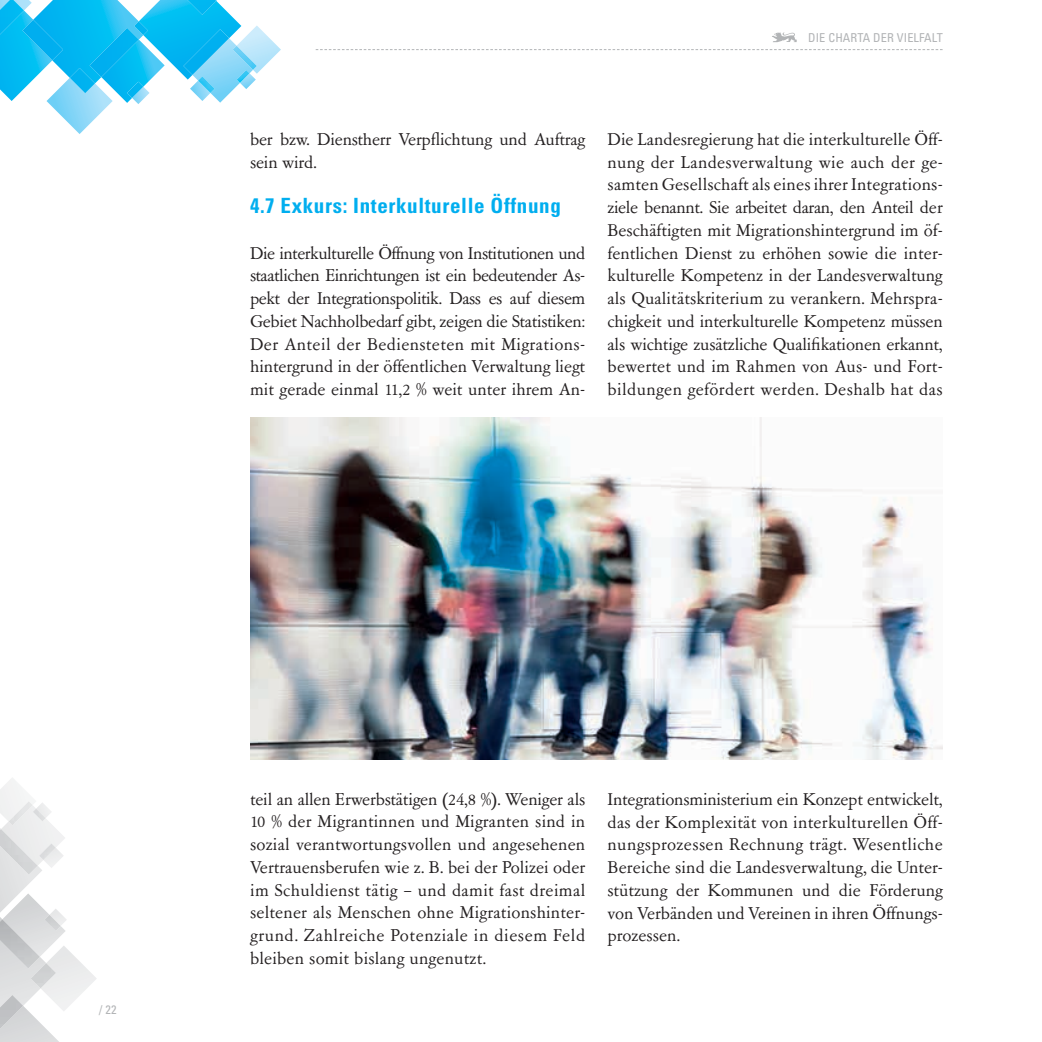
<style>
.page{position:relative;width:1042px;height:1042px;background:#fff}
.page>*{position:absolute;margin:0;border:0;box-sizing:border-box;transform-origin:0 0}
.t1{font:700 condensed 21px "Univers";letter-spacing:.03em;color:#00aeef}
.t2{font:19.25px/22.8px "Garamont Amst SB";color:#231f20;text-align:justify}
.t3{font:condensed 12.25px "Univers";letter-spacing:.01em;color:#b2b4b6}
</style>
<div class="page">
<svg style="left:316px;top:49px;width:627px;height:1px"></svg>
<svg style="left:772px;top:32px;width:25px;height:10px"></svg>
<svg style="left:0;top:778px;width:97px;height:264px"></svg>
<img style="left:0;top:829px;width:38px;height:45px">
<svg style="left:0;top:0;width:281px;height:134px"></svg>
<img style="left:183px;top:29px;width:46px;height:46px">
<img style="left:134px;top:21px;width:14px;height:14px">
<img style="left:174px;top:0;width:42px;height:15px">
<img style="left:250px;top:418px;width:693px;height:341px">
<p class="t3" style="left:808px;top:30px;width:136px">DIE CHARTA D ER VIELFALT</p>
<p class="t2" style="left:250px;top:128px;width:337px">ber bzw. Dienstherr Verpflichtung und Auftrag sein wird.</p>
<p class="t1" style="left:250px;top:193px;width:312px">4.7 Exkurs: Interkulturelle Öffnung</p>
<p class="t2" style="left:250px;top:242px;width:337px">Die interkulturelle Öffnung von Institutionen und staatlichen Einrichtungen ist ein bedeutender As&shy;pekt der Integrationspolitik. Dass es auf diesem Gebiet Nachholbedarf gibt, zeigen die Statistiken:<br>Der Anteil der Bediensteten mit Migrations&shy;hintergrund in der öffentlichen Verwaltung liegt mit gerade einmal 11,2 % weit unter ihrem An-</p>
<p class="t2" style="left:607px;top:128px;width:337px">Die Landesregierung hat die interkulturelle Öff&shy;nung der Landesverwaltung wie auch der ge&shy;samten Gesellschaft als eines ihrer Integrations&shy;ziele benannt. Sie arbeitet daran, den Anteil der Beschäftigten mit Migrationshintergrund im öf&shy;fentlichen Dienst zu erhöhen sowie die inter&shy;kulturelle Kompetenz in der Landesverwaltung als Qualitätskriterium zu verankern. Mehrspra&shy;chigkeit und interkulturelle Kompetenz müssen als wichtige zusätzliche Qualifikationen erkannt, bewertet und im Rahmen von Aus- und Fort&shy;bildungen gefördert werden. Deshalb hat das</p>
<p class="t3" style="left:99px;top:1002px;width:19px">/ 22</p>
<p class="t2" style="left:250px;top:788px;width:337px">teil an allen Erwerbstätigen (24,8 %). Weniger als 10 % der Migrantinnen und Migranten sind in sozial verantwortungsvollen und angesehenen Vertrauensberufen wie z. B. bei der Polizei oder im Schuldienst tätig – und damit fast dreimal seltener als Menschen ohne Migrationshinter&shy;grund. Zahlreiche Potenziale in diesem Feld bleiben somit bislang ungenutzt.</p>
<p class="t2" style="left:607px;top:788px;width:337px">Integrationsministerium ein Konzept entwickelt, das der Komplexität von interkulturellen Öff&shy;nungsprozessen Rechnung trägt. Wesentliche Bereiche sind die Landesverwaltung, die Unter&shy;stützung der Kommunen und die Förderung von Verbänden und Vereinen in ihren Öffnungs&shy;prozessen.</p>
</div>
